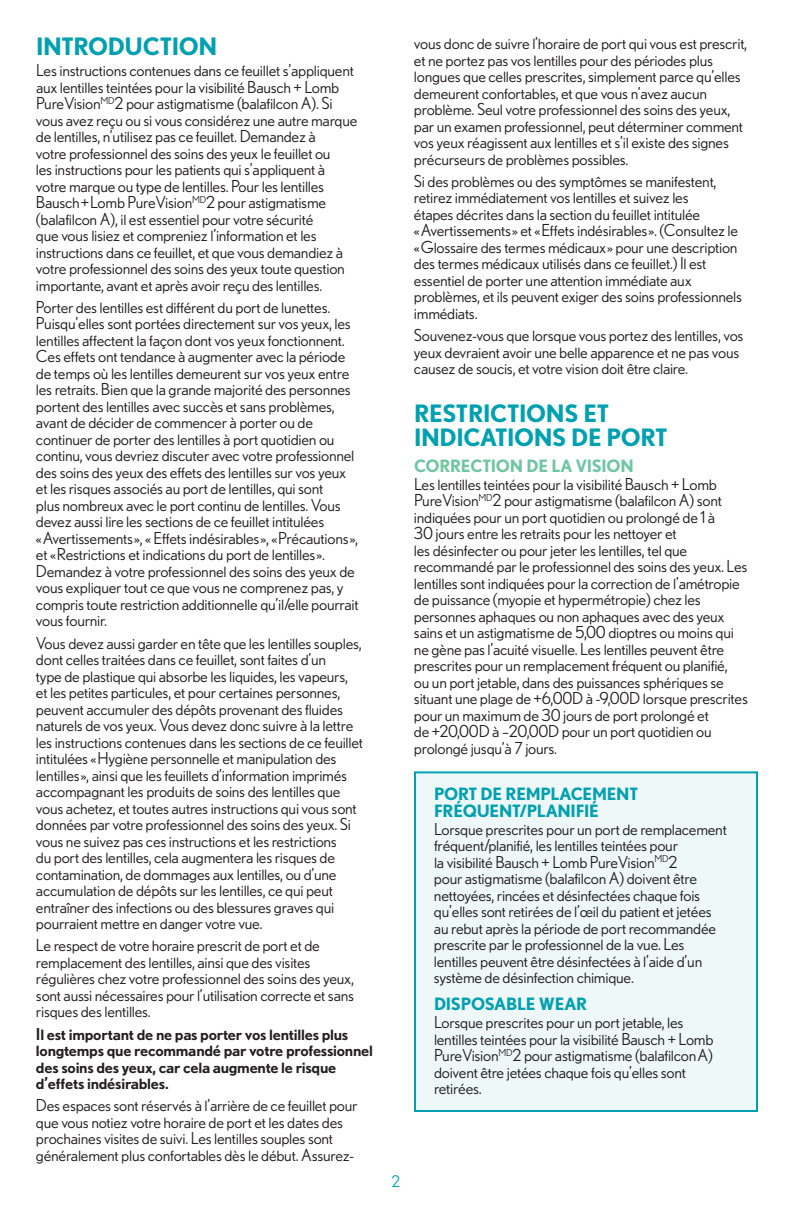
<style>
.page{position:relative;width:792px;height:1224px;background:#fff}
.page>*{position:absolute;margin:0;border:0;box-sizing:border-box;transform-origin:0 0}
.t1{font:700 24px "Nobel BL";color:#00a0b0}
.t2{font:700 17px/17px "Nobel BL";letter-spacing:-.015em;color:#00a0b0}
.t3{font:700 17px "Nobel BL";letter-spacing:-.015em;color:#70c6a2}
.t4{font:16.4px/16.4px "Nobel BL";letter-spacing:-.015em;color:#231f20}
.t5{font:500 16.4px/16.4px "Nobel BL";letter-spacing:-.015em;color:#231f20}
.t6{font:16px "Nobel BL";color:#00a0b0}
</style>
<div class="page">
<div style="left:415px;top:772px;width:342px;height:339px;background:#eff8f9"></div>
<div style="left:414px;top:771px;width:344px;height:341px;border:2px solid #00a0b0"></div>
<h1 class="t1" style="left:36px;top:32px;width:24px">INTROD</h1>
<h1 class="t1" style="left:125px;top:32px;width:25px">UCTION</h1>
<p class="t4" style="left:36px;top:62px;width:323px">Les instructions contenues dans ce feuillet s’appliquent aux lentilles teintées pour la visibilité Bausch + Lomb PureVision<sup>MD</sup>2 pour astigmatisme (balafilcon A). Si vous avez reçu ou si vous considérez une autre marque de lentilles, n’utilisez pas ce feuillet. Demandez à<br>votre professionnel des soins des yeux le feuillet ou<br>les instructions pour les patients qui s’appliquent à votre marque ou type de lentilles. Pour les lentilles Bausch + Lomb PureVision<sup>MD</sup>2 pour astigmatisme (balafilcon A), il est essentiel pour votre sécurité<br>que vous lisiez et compreniez l’information et les instructions dans ce feuillet, et que vous demandiez à votre professionnel des soins des yeux toute question importante, avant et après avoir reçu des lentilles.</p>
<p class="t4" style="left:36px;top:299px;width:324px">Porter des lentilles est différent du port de lunettes.<br>Puisqu’elles sont portées directement sur vos yeux, les lentilles affectent la façon dont vos yeux fonctionnent.<br>Ces effets ont tendance à augmenter avec la période de temps où les lentilles demeurent sur vos yeux entre les retraits. Bien que la grande majorité des personnes portent des lentilles avec succès et sans problèmes, avant de décider de commencer à porter ou de continuer de porter des lentilles à port quotidien ou continu, vous devriez discuter avec votre professionnel des soins des yeux des effets des lentilles sur vos yeux et les risques associés au port de lentilles, qui sont<br>plus nombreux avec le port continu de lentilles. Vous devez aussi lire les sections de ce feuillet intitulées<br>« Avertissements », « Effets indésirables », « Précautions », et « Restrictions et indications du port de lentilles ».<br>Demandez à votre professionnel des soins des yeux de vous expliquer tout ce que vous ne comprenez pas, y compris toute restriction additionnelle qu’il/elle pourrait vous fournir.</p>
<p class="t4" style="left:36px;top:634px;width:329px">Vous devez aussi garder en tête que les lentilles souples, dont celles traitées dans ce feuillet, sont faites d’un<br>type de plastique qui absorbe les liquides, les vapeurs, et les petites particules, et pour certaines personnes, peuvent accumuler des dépôts provenant des fluides naturels de vos yeux. Vous devez donc suivre à la lettre les instructions contenues dans les sections de ce feuillet intitulées « Hygiène personnelle et manipulation des lentilles », ainsi que les feuillets d’information imprimés accompagnant les produits de soins des lentilles que vous achetez, et toutes autres instructions qui vous sont données par votre professionnel des soins des yeux. Si vous ne suivez pas ces instructions et les restrictions<br>du port des lentilles, cela augmentera les risques de contamination, de dommages aux lentilles, ou d’une accumulation de dépôts sur les lentilles, ce qui peut entraîner des infections ou des blessures graves qui pourraient mettre en danger votre vue.</p>
<p class="t4" style="left:36px;top:937px;width:320px">Le respect de votre horaire prescrit de port et de remplacement des lentilles, ainsi que des visites régulières chez votre professionnel des soins des yeux, sont aussi nécessaires pour l’utilisation correcte et sans risques des lentilles.</p>
<p class="t5" style="left:36px;top:1025px;width:339px">Il est important de ne pas porter vos lentilles plus longtemps que recommandé par votre professionnel des soins des yeux, car cela augmente le risque d’effets indésirables.</p>
<p class="t4" style="left:36px;top:1097px;width:323px">Des espaces sont réservés à l’arrière de ce feuillet pour que vous notiez votre horaire de port et les dates des prochaines visites de suivi. Les lentilles souples sont généralement plus confortables dès le début. Assurez-</p>
<p class="t4" style="left:414px;top:35px;width:335px">vous donc de suivre l’horaire de port qui vous est prescrit, et ne portez pas vos lentilles pour des périodes plus longues que celles prescrites, simplement parce qu’elles demeurent confortables, et que vous n’avez aucun problème. Seul votre professionnel des soins des yeux, par un examen professionnel, peut déterminer comment vos yeux réagissent aux lentilles et s’il existe des signes précurseurs de problèmes possibles.</p>
<p class="t4" style="left:414px;top:173px;width:330px">Si des problèmes ou des symptômes se manifestent, retirez immédiatement vos lentilles et suivez les<br>étapes décrites dans la section du feuillet intitulée<br>« Avertissements » et « Effets indésirables ». (Consultez le « Glossaire des termes médicaux » pour une description des termes médicaux utilisés dans ce feuillet.) Il est essentiel de porter une attention immédiate aux problèmes, et ils peuvent exiger des soins professionnels immédiats.</p>
<p class="t4" style="left:414px;top:327px;width:331px">Souvenez-vous que lorsque vous portez des lentilles, vos yeux devraient avoir une belle apparence et ne pas vous causez de soucis, et votre vision doit être claire.</p>
<h1 class="t1" style="left:414px;top:399px;width:30px">RESTRICTIONS</h1>
<h1 class="t1" style="left:583px;top:399px;width:13px">ET</h1>
<h1 class="t1" style="left:414px;top:423px;width:4px">INDICATIONS</h1>
<h1 class="t1" style="left:571px;top:423px;width:45px">DE PORT</h1>
<p class="t3" style="left:414px;top:455px;width:221px">CORRECTION DE LA VISION</p>
<p class="t4" style="left:414px;top:475px;width:336px">Les lentilles teintées pour la visibilité Bausch + Lomb PureVision<sup>MD</sup>2 pour astigmatisme (balafilcon A) sont indiquées pour un port quotidien ou prolongé de 1 à<br>30 jours entre les retraits pour les nettoyer et<br>les désinfecter ou pour jeter les lentilles, tel que recommandé par le professionnel des soins des yeux. Les lentilles sont indiquées pour la correction de l’amétropie de puissance (myopie et hypermétropie) chez les personnes aphaques ou non aphaques avec des yeux sains et un astigmatisme de 5,00 dioptres ou moins qui ne gène pas l’acuité visuelle. Les lentilles peuvent être prescrites pour un remplacement fréquent ou planifié,<br>ou un port jetable, dans des puissances sphériques se situant une plage de +6,00D à -9,00D lorsque prescrites pour un maximum de 30 jours de port prolongé et<br>de +20,00D à –20,00D pour un port quotidien ou prolongé jusqu’à 7 jours.</p>
<p class="t2" style="left:434px;top:785px;width:206px">PORT DE REMPLACEMENT<br>FRÉQUENT/PLANIFIÉ</p>
<p class="t4" style="left:434px;top:821px;width:294px">Lorsque prescrites pour un port de remplacement fréquent/planifié, les lentilles teintées pour<br>la visibilité Bausch + Lomb PureVision<sup>MD</sup>2<br>pour astigmatisme (balafilcon A) doivent être nettoyées, rincées et désinfectées chaque fois qu’elles sont retirées de l’œil du patient et jetées au rebut après la période de port recommandée prescrite par le professionnel de la vue. Les lentilles peuvent être désinfectées à l’aide d’un système de désinfection chimique.</p>
<p class="t2" style="left:434px;top:995px;width:155px">DISPOSABLE WEAR</p>
<p class="t4" style="left:434px;top:1014px;width:281px">Lorsque prescrites pour un port jetable, les lentilles teintées pour la visibilité Bausch + Lomb PureVision<sup>MD</sup>2 pour astigmatisme (balafilcon A) doivent être jetées chaque fois qu’elles sont retirées.</p>
<p class="t6" style="left:392px;top:1173px;width:10px">2</p>
</div>
